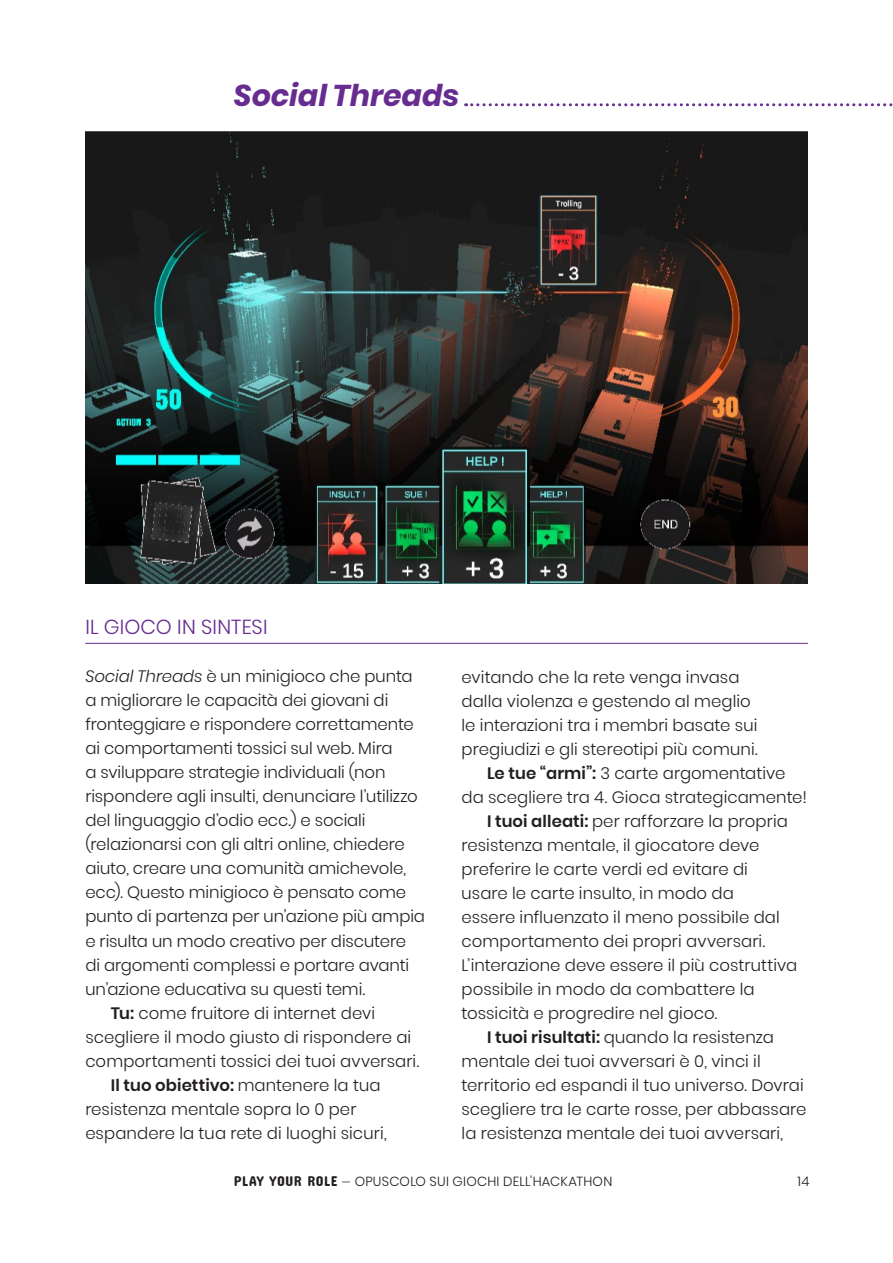
<style>
.page{position:relative;width:893px;height:1263px;background:#fff}
.page>*{position:absolute;margin:0;border:0;box-sizing:border-box;transform-origin:0 0}
.t1{font:italic 700 30px "Poppins";color:#662c90}
.t2{font:300 20.25px "Poppins";color:#662c90}
.t3{font:300 16.5px "Poppins";color:#231f20}
.t4{font:600 16.5px "Poppins";letter-spacing:.005em;color:#231f20}
.t5{font:300 13.2px "Poppins";letter-spacing:.02em;color:#231f20}
.s1{font-style:italic}
.s2{font-weight:600}
.s3{font-weight:300}
.s4{font-family:"Concert One";font-weight:400;font-size:14.25px}
.s5{font-family:"HK Grotesk";font-weight:400}
</style>
<div class="page">
<hr style="left:85px;top:643px;width:723px;height:1px;background:#662c90">
<svg style="left:466px;top:103px;width:427px;height:3px"></svg>
<img style="left:85px;top:131px;width:723px;height:452px">
<h1 class="t1" style="left:234px;top:78px;width:227px">Social Threads</h1>
<p class="t2" style="left:85px;top:615px;width:33px">Il gioco</p>
<p class="t2" style="left:177px;top:615px;width:64px">in sintesi</p>
<p class="t3" style="left:85px;top:667px;width:329px"><span class="s1">Social Threads</span> è un minigioco che punta</p>
<p class="t3" style="left:85px;top:691px;width:304px">a migliorare le capacità dei giovani di</p>
<p class="t3" style="left:85px;top:715px;width:330px">fronteggiare e rispondere correttamente</p>
<p class="t3" style="left:85px;top:739px;width:309px">ai comportamenti tossici sul web. M ira</p>
<p class="t3" style="left:85px;top:763px;width:302px">a sviluppare strategie individuali (non</p>
<p class="t3" style="left:85px;top:787px;width:334px">rispondere agli insulti, denunciare l’utilizzo</p>
<p class="t3" style="left:85px;top:811px;width:282px">del linguaggio d’odio ecc.) e sociali</p>
<p class="t3" style="left:85px;top:835px;width:321px">(relazionarsi con gli altri online, chiedere</p>
<p class="t3" style="left:85px;top:859px;width:322px">aiuto, creare una comunità amichevole,</p>
<p class="t3" style="left:85px;top:883px;width:322px">ecc). Questo minigioco è pensato come</p>
<p class="t3" style="left:85px;top:907px;width:341px">punto di partenza per un’azione più ampia</p>
<p class="t3" style="left:85px;top:931px;width:322px">e risulta un modo creativo per discutere</p>
<p class="t3" style="left:85px;top:955px;width:325px">di argomenti complessi e portare avanti</p>
<p class="t3" style="left:85px;top:979px;width:281px">un’azione educativa su questi temi.</p>
<p class="t3" style="left:111px;top:1003px;width:266px"><span class="s2">Tu:</span> come fruitore di internet devi</p>
<p class="t3" style="left:85px;top:1027px;width:327px">scegliere il modo giusto di rispondere ai</p>
<p class="t3" style="left:85px;top:1051px;width:335px">comportamenti tossici dei tuoi avversari.</p>
<p class="t4" style="left:111px;top:1075px;width:271px">Il tuo obiettivo: <span class="s3">mantenere la tua</span></p>
<p class="t3" style="left:85px;top:1099px;width:273px">resistenza mentale sopra lo 0 per</p>
<p class="t3" style="left:85px;top:1123px;width:303px">espandere la tua rete di luoghi sicuri,</p>
<p class="t3" style="left:461px;top:667px;width:279px">evitando che la rete venga invasa</p>
<p class="t3" style="left:461px;top:691px;width:291px">dalla violenza e gestendo al meglio</p>
<p class="t3" style="left:461px;top:715px;width:297px">le interazioni tra i membri basate sui</p>
<p class="t3" style="left:461px;top:739px;width:298px">pregiudizi e gli stereotipi più comuni.</p>
<p class="t3" style="left:487px;top:763px;width:300px"><span class="s2">Le tue “armi”:</span> 3 carte argomentative</p>
<p class="t3" style="left:461px;top:787px;width:347px">da scegliere tra 4. Gioca strategicamente!</p>
<p class="t3" style="left:487px;top:811px;width:302px"><span class="s2">I tuoi alleati:</span> per rafforzare la propria</p>
<p class="t3" style="left:461px;top:835px;width:299px">resistenza mentale, il giocatore deve</p>
<p class="t3" style="left:461px;top:859px;width:288px">preferire le carte verdi ed evitare di</p>
<p class="t3" style="left:461px;top:883px;width:274px">usare le carte insulto, in modo da</p>
<p class="t3" style="left:461px;top:907px;width:320px">essere influenzato il meno possibile dal</p>
<p class="t3" style="left:461px;top:931px;width:305px">comportamento dei propri avversari.</p>
<p class="t3" style="left:461px;top:955px;width:337px">L’interazione deve essere il più costruttiva</p>
<p class="t3" style="left:461px;top:979px;width:295px">possibile in modo da combattere la</p>
<p class="t3" style="left:461px;top:1003px;width:257px">tossicità e progredire nel gioco.</p>
<p class="t3" style="left:487px;top:1027px;width:288px"><span class="s2">I tuoi risultati:</span> quando la resistenza</p>
<p class="t3" style="left:461px;top:1051px;width:301px">mentale dei tuoi avversari è 0, vinci il</p>
<p class="t3" style="left:461px;top:1075px;width:344px">territorio ed espandi il tuo universo. Dovrai</p>
<p class="t3" style="left:461px;top:1099px;width:346px">scegliere tra le carte rosse, per abbassare</p>
<p class="t3" style="left:461px;top:1123px;width:323px">la resistenza mentale dei tuoi avversari,</p>
<p class="t5" style="left:234px;top:1174px;width:380px"><span class="s4">PLAY YOUR ROLE</span> <span class="s5">―</span> Opuscolo sui giochi dell'Hackathon</p>
<p class="t5" style="left:798px;top:1174px;width:13px">14</p>
</div>
